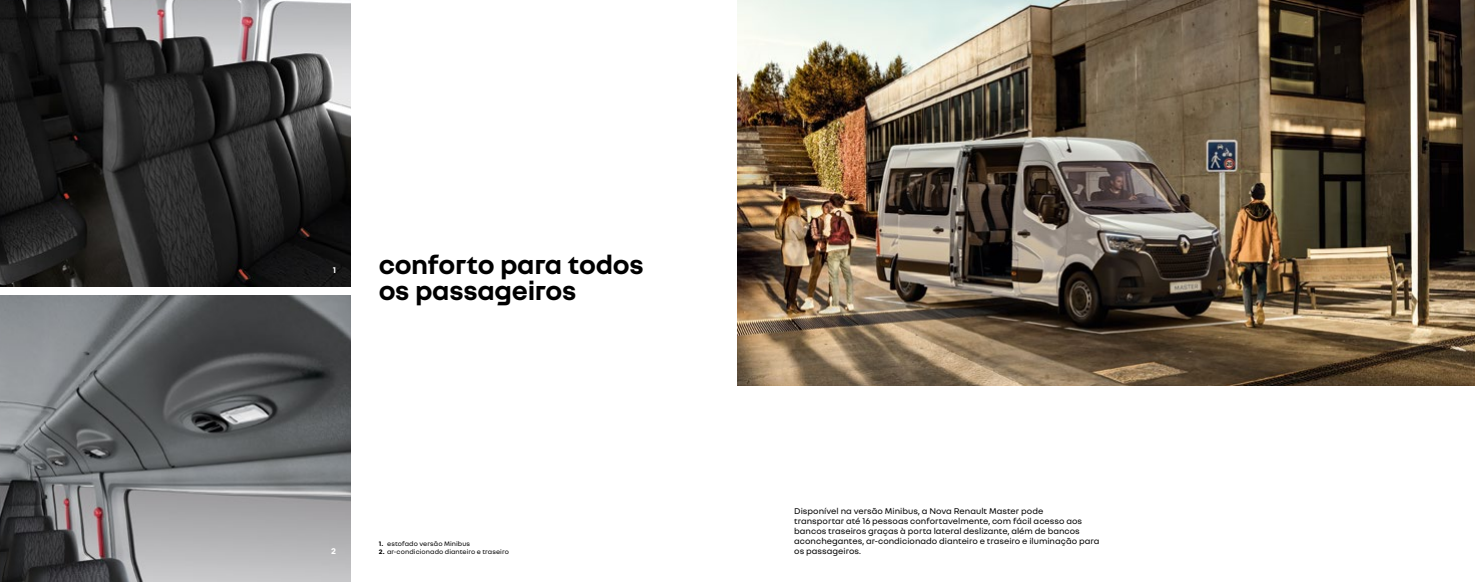
<style>
.page{position:relative;width:1475px;height:582px;background:#fff}
.page>*{position:absolute;margin:0;border:0;box-sizing:border-box;transform-origin:0 0}
.t1{font:700 28px/25.6px "Nouvel R";letter-spacing:-.01em;color:#000}
.t2{font:9px/10px "Nouvel R";color:#000}
.t3{font:700 9px "Nouvel R";color:#fff}
.t4{font:7px "Nouvel R";letter-spacing:.01em;color:#000}
.s1{font-weight:700}
</style>
<div class="page">
<img style="left:737px;top:0;width:737px;height:385px">
<img style="left:0;top:295px;width:350px;height:286px">
<img style="left:0;top:0;width:350px;height:286px">
<p class="t3" style="left:333px;top:263px;width:5px">1</p>
<h1 class="t1" style="left:378px;top:250px;width:266px">conforto para todos os passageiros</h1>
<p class="t4" style="left:378px;top:538px;width:93px"><span class="s1">1.</span> estofado versão Minibus</p>
<p class="t3" style="left:331px;top:544px;width:6px">2</p>
<p class="t4" style="left:378px;top:546px;width:132px"><span class="s1">2.</span> ar-condicionado dianteiro e traseiro</p>
<p class="t2" style="left:794px;top:504px;width:307px">Disponível na versão Minibus, a Nova Renault Master pode<br>transportar até 16 pessoas confortavelmente, com fácil acesso aos bancos traseiros graças à porta lateral deslizante, além de bancos aconchegantes, ar-condicionado dianteiro e traseiro e iluminação para os passageiros.</p>
</div>
